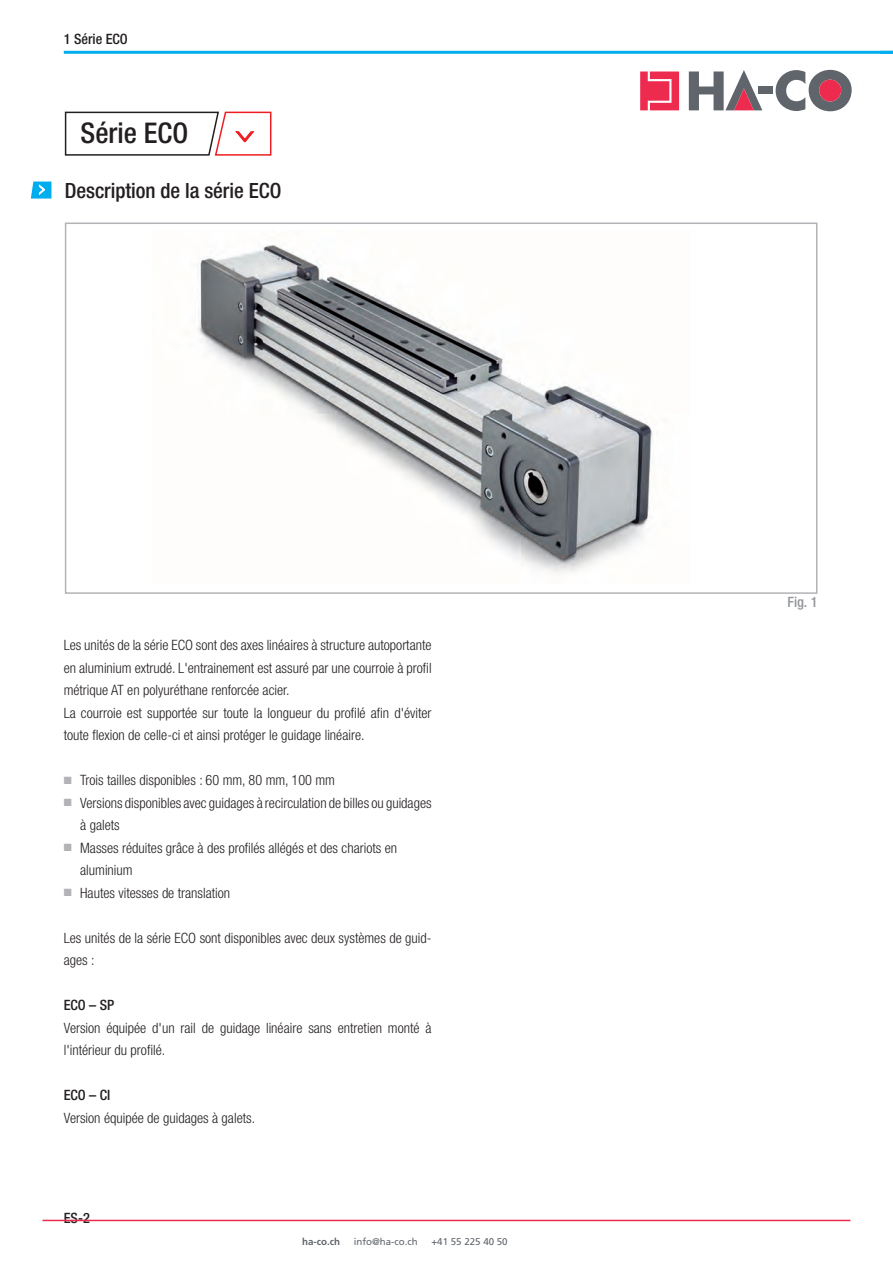
<style>
.page{position:relative;width:893px;height:1263px;background:#fff}
.page>*{position:absolute;margin:0;border:0;box-sizing:border-box;transform-origin:0 0}
.t1{font:500 condensed 28.5px "Helvetica Neue LT Std";color:#231f20}
.t2{font:500 condensed 21px "Helvetica Neue LT Std";letter-spacing:-.005em;color:#231f20}
.t3{font:300 condensed 14.25px/22.5px "Helvetica Neue LT Std";color:#231f20}
.t4{font:500 condensed 14.25px "Helvetica Neue LT Std";color:#231f20}
.t5{font:500 condensed 14.25px "Helvetica Neue LT Std";color:#939598}
.t6{font:9.75px "Frutiger";color:#60656c}
.t7{font:700 9.75px "Frutiger";color:#60656c}
.s1{color:#b2b3b7}
</style>
<div class="page">
<svg style="left:64px;top:51px;width:829px;height:3px;background:#12b3ef"></svg>
<div style="left:65px;top:223px;width:752px;height:371px;border:2px solid #b2b3b7"></div>
<svg style="left:31px;top:182px;width:20px;height:17px"></svg>
<svg style="left:64px;top:111px;width:208px;height:45px"></svg>
<img style="left:197px;top:245px;width:456px;height:328px">
<svg style="left:640px;top:72px;width:39px;height:38px"></svg>
<svg style="left:689px;top:70px;width:73px;height:40px"></svg>
<div style="left:758px;top:87px;width:15px;height:7px;background:#60656c"></div>
<svg style="left:776px;top:70px;width:76px;height:41px"></svg>
<div style="left:819px;top:80px;width:22px;height:21px;background:#ed2b4e;border-radius:50%"></div>
<hr style="left:43px;top:1220px;width:807px;height:1px;background:#ed2b4e">
<p class="t4" style="left:64px;top:31px;width:66px">1 Série ECO</p>
<h1 class="t1" style="left:81px;top:116px;width:109px">Série ECO</h1>
<h2 class="t2" style="left:65px;top:178px;width:218px">Description de la série ECO</h2>
<p class="t3" style="left:64px;top:634px;width:369px">Les unités de la série ECO sont des axes linéaires à structure autoportante en aluminium extrudé. L'entrainement est assuré par une courroie à profil métrique AT en polyuréthane renforcée acier.<br>La courroie est supportée sur toute la longueur du profilé afin d'éviter toute flexion de celle-ci et ainsi protéger le guidage linéaire.</p>
<p class="t3" style="left:64px;top:769px;width:273px"><span class="s1">■</span> Trois tailles disponibles : 60 mm, 80 mm, 100 mm</p>
<p class="t3" style="left:80px;top:791px;width:353px;text-indent:-17px"><span class="s1">■</span> Versions disponibles avec guidages à recirculation de billes ou guidages à galets</p>
<p class="t3" style="left:80px;top:836px;width:319px;text-indent:-17px"><span class="s1">■</span> Masses réduites grâce à des profilés allégés et des chariots en aluminium</p>
<p class="t3" style="left:64px;top:881px;width:168px"><span class="s1">■</span> Hautes vitesses de translation</p>
<p class="t3" style="left:64px;top:926px;width:369px">Les unités de la série ECO sont disponibles avec deux systèmes de guid&shy;ages :</p>
<p class="t4" style="left:64px;top:996px;width:52px">ECO – SP</p>
<p class="t3" style="left:64px;top:1016px;width:369px">Version équipée d'un rail de guidage linéaire sans entretien monté à l'intérieur du profilé.</p>
<p class="t4" style="left:64px;top:1086px;width:48px">ECO – CI</p>
<p class="t3" style="left:64px;top:1106px;width:193px">Version équipée de guidages à galets.</p>
<p class="t4" style="left:64px;top:1210px;width:28px">ES-2</p>
<p class="t7" style="left:302px;top:1238px;width:39px">ha-co.ch</p>
<p class="t6" style="left:354px;top:1238px;width:66px">info@ha-co.ch</p>
<p class="t6" style="left:431px;top:1238px;width:78px">+41 55 225 40 50</p>
<p class="t5" style="left:787px;top:593px;width:32px">Fig. 1</p>
</div>
